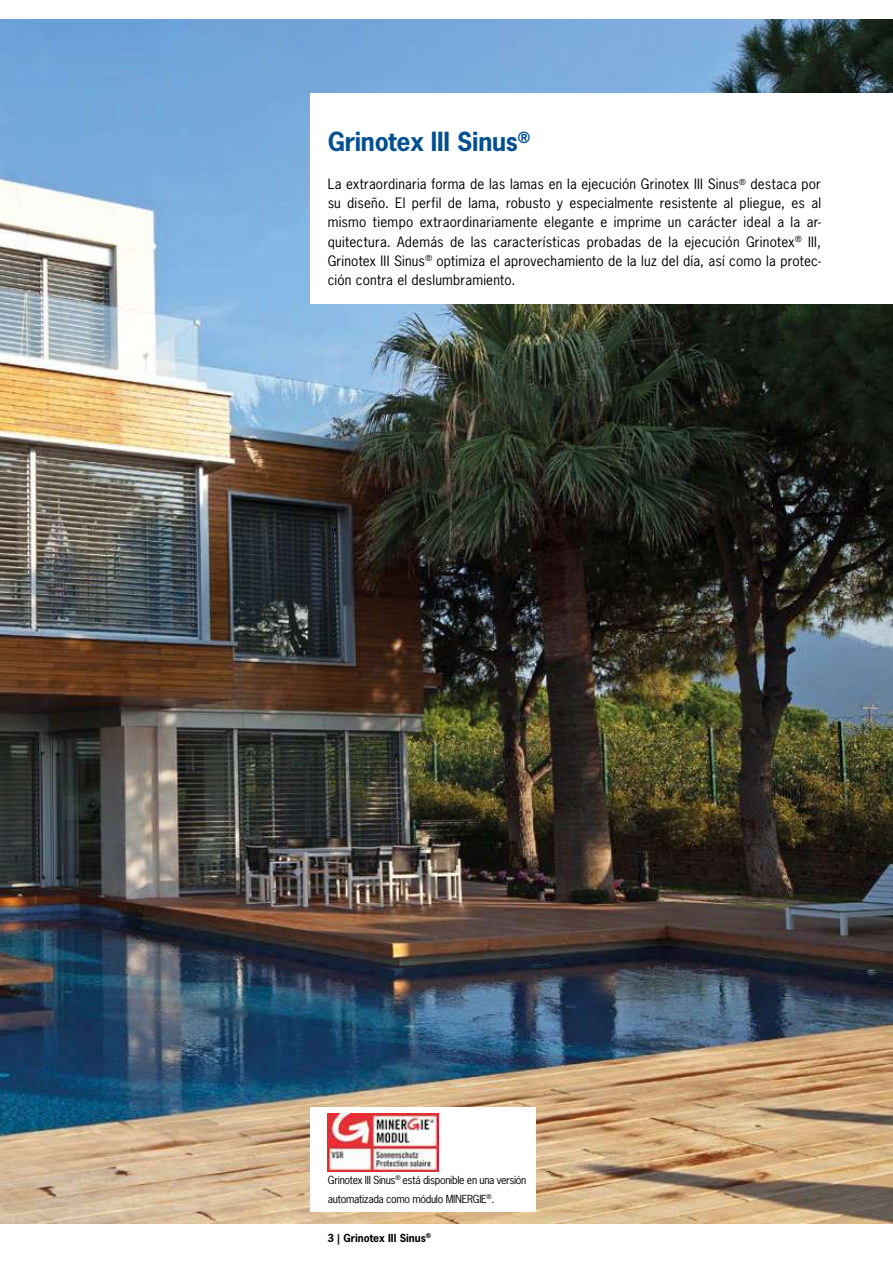
<style>
.page{position:relative;width:893px;height:1263px;background:#fff}
.page>*{position:absolute;margin:0;border:0;box-sizing:border-box;transform-origin:0 0}
.t1{font:700 24.75px "News Gothic";letter-spacing:-.01em;color:#005092}
.t2{font:13.5px/19.2px "News Gothic";letter-spacing:.015em;color:#000;text-align:justify}
.t3{font:10.5px/19px "News Gothic";letter-spacing:-.025em;color:#000}
.t4{font:700 10.5px "News Gothic";color:#000}
</style>
<div class="page">
<img style="left:0;top:19px;width:893px;height:1204px">
<div style="left:310px;top:1107px;width:226px;height:104px;background:#fff"></div>
<img style="left:328px;top:1114px;width:110px;height:57px">
<div style="left:310px;top:94px;width:583px;height:210px;background:#fff"></div>
<h1 class="t1" style="left:328px;top:125px;width:204px">Grinotex III -Sinus<sup>®</sup></h1>
<p class="t2" style="left:328px;top:174px;width:495px">La extraordinaria forma de las lamas en la ejecución Grinotex III -Sinus<sup>®</sup> destaca por su diseño. El perfil de lama, robusto y especialmente resistente al pliegue, es al mismo tiempo extraordinariamente elegante e imprime un carácter ideal a la ar&shy;quitectura. Además de las características probadas de la ejecución Grinotex<sup>®</sup> III, Grinotex III -Sinus<sup>®</sup> optimiza el aprovechamiento de la luz del día, así como la protec&shy;ción contra el deslumbramiento.</p>
<p class="t3" style="left:328px;top:1170px;width:200px">Grinotex III -Sinus<sup>®</sup> está disponible en una versión automatizada como módulo MINERGIE<sup>®</sup>.</p>
<p class="t4" style="left:327px;top:1231px;width:105px">3 | Grinotex III -Sinus<sup>®</sup></p>
</div>
